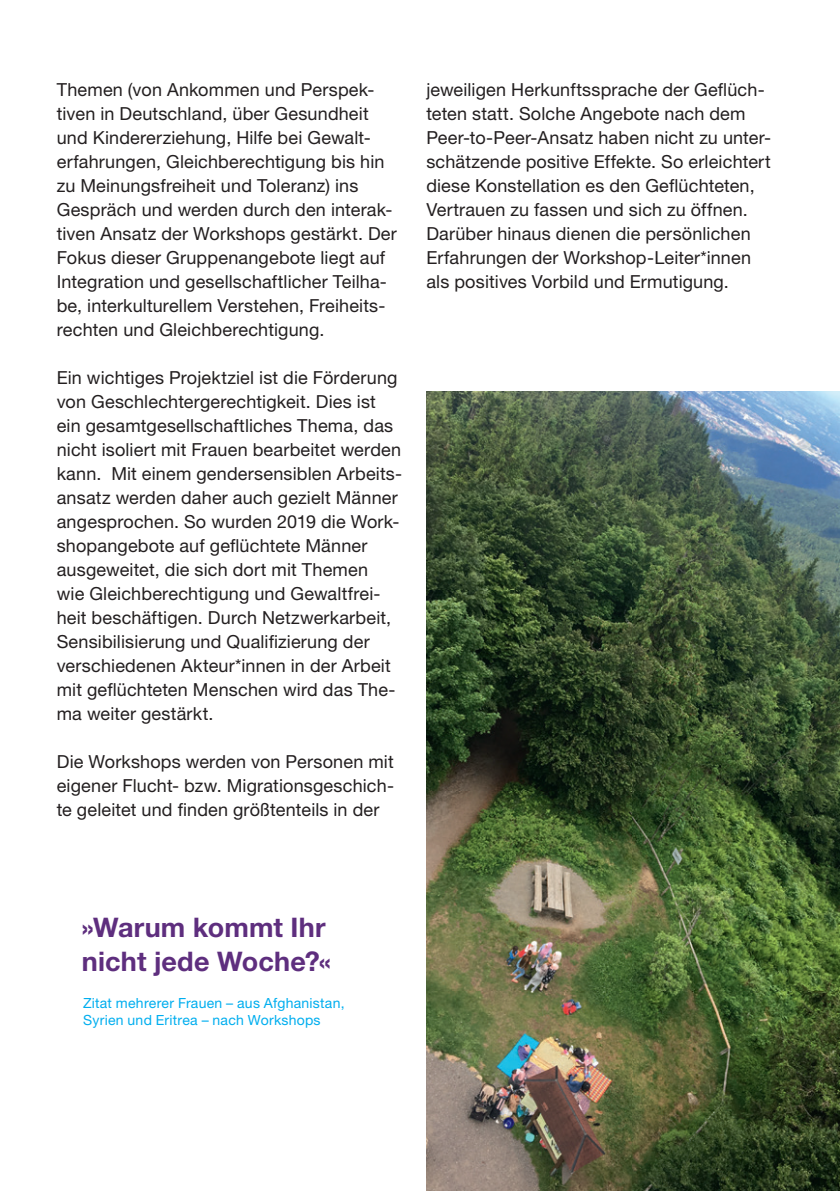
<style>
.page{position:relative;width:840px;height:1191px;background:#fff}
.page>*{position:absolute;margin:0;border:0;box-sizing:border-box;transform-origin:0 0}
.t1{font:700 27px/34px "Helvetica Neue LT Pro";letter-spacing:.005em;color:#5e2e7e}
.t2{font:18px/24px "Helvetica Neue LT Pro";letter-spacing:.01em;color:#231f20}
.t3{font:14px/17px "Helvetica Neue LT Pro";letter-spacing:.02em;color:#00aeef}
</style>
<div class="page">
<img style="left:426px;top:391px;width:413px;height:800px">
<p class="t2" style="left:57px;top:77px;width:341px">Themen (von Ankommen und Perspek&shy;tiven in Deutschland, über Gesundheit und Kindererziehung, Hilfe bei Gewalt&shy;erfahrungen, Gleichberechtigung bis hin zu Meinungsfreiheit und Toleranz) ins Gespräch und werden durch den interak&shy;tiven Ansatz der Workshops gestärkt. Der Fokus dieser Gruppenangebote liegt auf Integration und gesellschaftlicher Teilha&shy;be, interkulturellem Verstehen, Freiheits&shy;rechten und Gleichberechtigung.</p>
<p class="t2" style="left:57px;top:365px;width:347px">Ein wichtiges Projektziel ist die Förderung von Geschlechtergerechtigkeit. Dies ist ein gesamtgesellschaftliches Thema, das nicht isoliert mit Frauen bearbeitet werden kann. Mit einem gendersensiblen Arbeits&shy;ansatz werden daher auch gezielt Männer angesprochen. So wurden 2019 die Work&shy;shopangebote auf geflüchtete Männer ausgeweitet, die sich dort mit Themen<br>wie Gleichberechtigung und Gewaltfrei&shy;heit beschäftigen. Durch Netzwerkarbeit, Sensibilisierung und Qualifizierung der verschiedenen Akteur*innen in der Arbeit mit geflüchteten Menschen wird das The&shy;ma weiter gestärkt.</p>
<p class="t2" style="left:57px;top:749px;width:338px;text-align:justify">Die Workshops werden von Personen mit eigener Flucht- bzw. Migrationsgeschich&shy;te geleitet und finden größtenteils in der</p>
<p class="t2" style="left:426px;top:77px;width:346px">jeweiligen Herkunftssprache der Geflüch&shy;teten statt. Solche Angebote nach dem Peer-to-Peer-Ansatz haben nicht zu unter&shy;schätzende positive Effekte. So erleichtert diese Konstellation es den Geflüchteten, Vertrauen zu fassen und sich zu öffnen.<br>Darüber hinaus dienen die persönlichen Erfahrungen der Workshop-Leiter*innen als positives Vorbild und Ermutigung.</p>
<h1 class="t1" style="left:82px;top:909px;width:250px">»Warum kommt Ihr nicht jede Woche?«</h1>
<p class="t3" style="left:83px;top:993px;width:263px">Zitat mehrerer Frauen – aus Afghanistan,<br>Syrien und Eritrea – nach Workshops</p>
</div>
